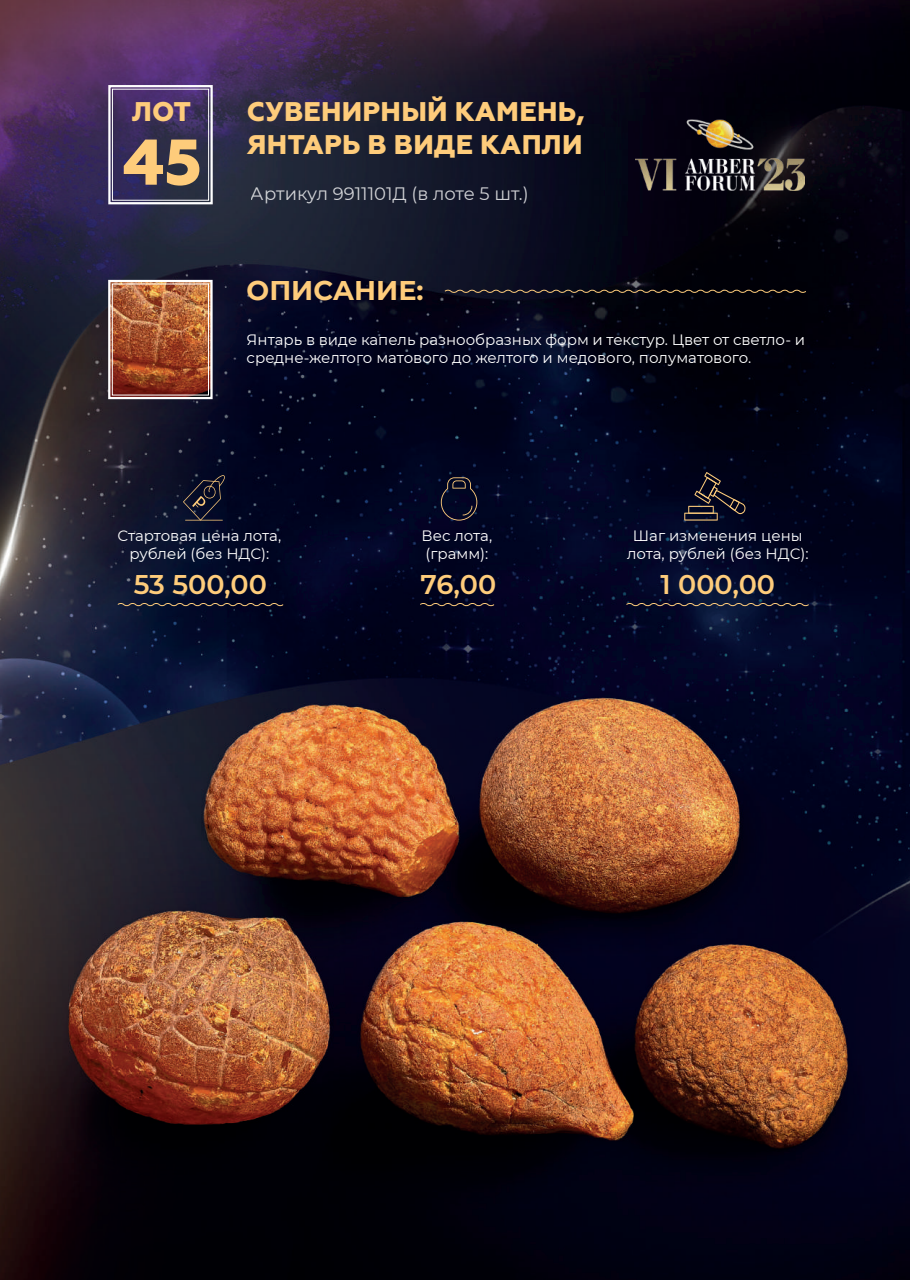
<style>
.page{position:relative;width:910px;height:1280px;background:#fff}
.page>*{position:absolute;margin:0;border:0;box-sizing:border-box;transform-origin:0 0}
.t1{font:800 64.5px "Geometria";color:#fecc7b}
.t2{font:800 27px/32.4px "Geometria";letter-spacing:.01em;color:#fecc7b}
.t3{font:600 27px "Montserrat";color:#fecc7b}
.t4{font:700 27px "Montserrat";color:#fecc7b}
.t5{font:18px "Montserrat";color:#fff}
.t6{font:15px/18px "Montserrat";color:#fff}
</style>
<div class="page">
<img style="left:0;top:0;width:910px;height:1280px">
<svg style="left:684px;top:472px;width:62px;height:49px"></svg>
<svg style="left:183px;top:475px;width:42px;height:46px"></svg>
<svg style="left:441px;top:477px;width:36px;height:44px"></svg>
<svg style="left:117px;top:602px;width:167px;height:5px"></svg>
<svg style="left:419px;top:602px;width:76px;height:5px"></svg>
<svg style="left:625px;top:602px;width:185px;height:5px"></svg>
<img style="left:636px;top:113px;width:169px;height:84px">
<svg style="left:444px;top:289px;width:363px;height:5px"></svg>
<svg style="left:107px;top:84px;width:107px;height:121px"></svg>
<div style="left:112px;top:89px;width:97px;height:112px;border:1px solid #fff"></div>
<img style="left:107px;top:279px;width:107px;height:121px">
<div style="left:112px;top:284px;width:97px;height:111px;border:1px solid #fff"></div>
<h2 class="t2" style="left:132px;top:96px;width:61px">ЛОТ</h2>
<h1 class="t1" style="left:123px;top:124px;width:81px">45</h1>
<h2 class="t2" style="left:247px;top:96px;width:340px">СУВЕНИРНЫЙ КАМЕНЬ,<br>ЯНТАРЬ В ВИДЕ КАПЛИ</h2>
<p class="t5" style="left:251px;top:181px;width:279px">Артикул 9911101Д (в лоте 5 шт.)</p>
<h2 class="t4" style="left:247px;top:271px;width:178px">ОПИСАНИЕ:</h2>
<p class="t6" style="left:247px;top:331px;width:560px">Янтарь в виде капель разнообразных форм и текстур. Цвет от светло- и средне-желтого матового до желтого и медового, полуматового.</p>
<p class="t6" style="left:118px;top:526px;width:165px;text-align:center">Стартовая цена лота, рублей (без НДС):</p>
<p class="t6" style="left:627px;top:526px;width:183px;text-align:center">Шаг изменения цены лота, рублей (без НДС):</p>
<p class="t6" style="left:422px;top:526px;width:72px">Вес лота, (грамм):</p>
<h2 class="t3" style="left:134px;top:565px;width:135px">53 500,00</h2>
<h2 class="t3" style="left:421px;top:565px;width:77px">76,00</h2>
<h2 class="t3" style="left:660px;top:565px;width:116px">1 000,00</h2>
</div>
